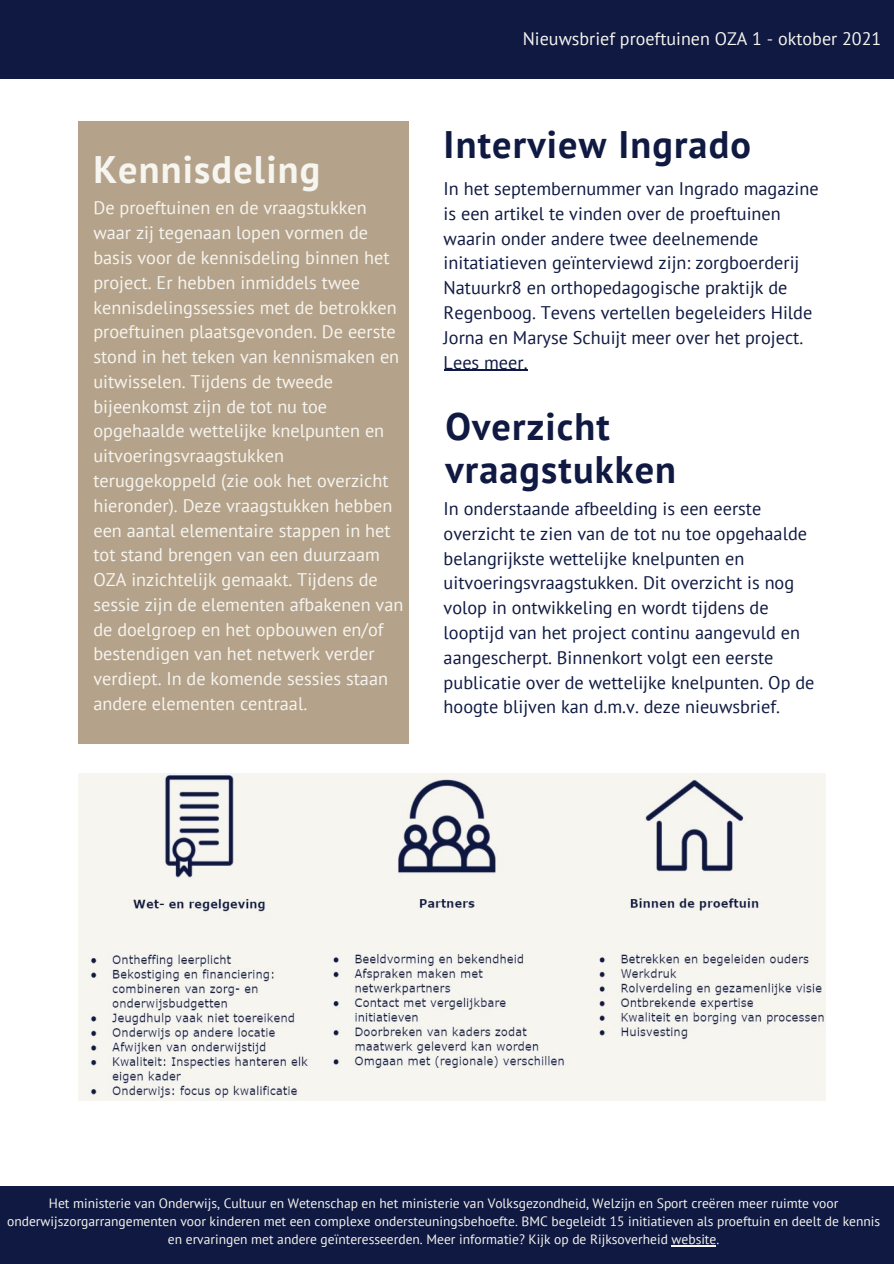
<style>
.page{position:relative;width:894px;height:1264px;background:#fff}
.page>*{position:absolute;margin:0;border:0;box-sizing:border-box;transform-origin:0 0}
.t1{font:700 38.25px/42.8px "PT Sans";letter-spacing:.03em;color:#0f1941}
.t2{font:700 38.25px "PT Sans";letter-spacing:.03em;color:#f7f5f0}
.t3{font:18.3px/24.8px "PT Sans";color:#f7f5f0}
.t4{font:18.3px/24.8px "PT Sans";color:#0f1941}
.t5{font:18px "PT Sans";color:#f7f5f0}
.t6{font:13.5px/18px "PT Sans";color:#f7f5f0;text-align:center}
</style>
<div class="page">
<div style="left:79px;top:121px;width:329px;height:623px;background:#b4a38a"></div>
<div style="left:0;top:0;width:893px;height:79px;background:#0f1941"></div>
<div style="left:0;top:1185px;width:893px;height:78px;background:#0f1941"></div>
<img style="left:79px;top:774px;width:746px;height:326px">
<hr style="left:671px;top:1245px;width:45px;height:1px;background:#f7f5f0">
<hr style="left:443px;top:370px;width:84px;height:1px;background:#0f1941">
<p class="t2" style="left:93px;top:144px;width:228px">Kennisdeling</p>
<p class="t3" style="left:93px;top:195px;width:311px">De proeftuinen en de vraagstukken waar zij tegenaan lopen vormen de basis voor de kennisdeling binnen het project. Er hebben inmiddels twee kennisdelingssessies met de betrokken proeftuinen plaatsgevonden. De eerste stond in het teken van kennismaken en uitwisselen. Tijdens de tweede bijeenkomst zijn de tot nu toe opgehaalde wettelijke knelpunten en uitvoeringsvraagstukken teruggekoppeld (zie ook het overzicht hieronder). Deze vraagstukken hebben een aantal elementaire stappen in het tot stand brengen van een duurzaam OZA inzichtelijk gemaakt. Tijdens de sessie zijn de elementen afbakenen van de doelgroep en het opbouwen en/of bestendigen van het netwerk verder verdiept. In de komende sessies staan andere elementen centraal.</p>
<p class="t5" style="left:522px;top:27px;width:360px">Nieuwsbrief proeftuinen OZA 1 - oktober 2021</p>
<p class="t1" style="left:443px;top:123px;width:309px">Interview Ingrado</p>
<p class="t4" style="left:443px;top:176px;width:376px">In het septembernummer van Ingrado magazine is een artikel te vinden over de proeftuinen waarin onder andere twee deelnemende initatiatieven geïnterviewd zijn: zorgboerderij Natuurkr8 en orthopedagogische praktijk de Regenboog. Tevens vertellen begeleiders Hilde Jorna en Maryse Schuijt meer over het project.<br>Lees meer.</p>
<p class="t1" style="left:445px;top:404px;width:232px">Overzicht vraagstukken</p>
<p class="t4" style="left:443px;top:496px;width:372px">In onderstaande afbeelding is een eerste overzicht te zien van de tot nu toe opgehaalde belangrijkste wettelijke knelpunten en uitvoeringsvraagstukken. Dit overzicht is nog volop in ontwikkeling en wordt tijdens de looptijd van het project continu aangevuld en aangescherpt. Binnenkort volgt een eerste publicatie over de wettelijke knelpunten. Op de hoogte blijven kan d.m.v. deze nieuwsbrief.</p>
<p class="t6" style="left:7px;top:1194px;width:874px">Het ministerie van Onderwijs, Cultuur en Wetenschap en het ministerie van Volksgezondheid, Welzijn en Sport creëren meer ruimte voor onderwijszorgarrangementen voor kinderen met een complexe ondersteuningsbehoefte. BMC begeleidt 15 initiatieven als proeftuin en deelt de kennis en ervaringen met andere geïnteresseerden. Meer informatie? Kijk op de Rijksoverheid website.</p>
</div>
